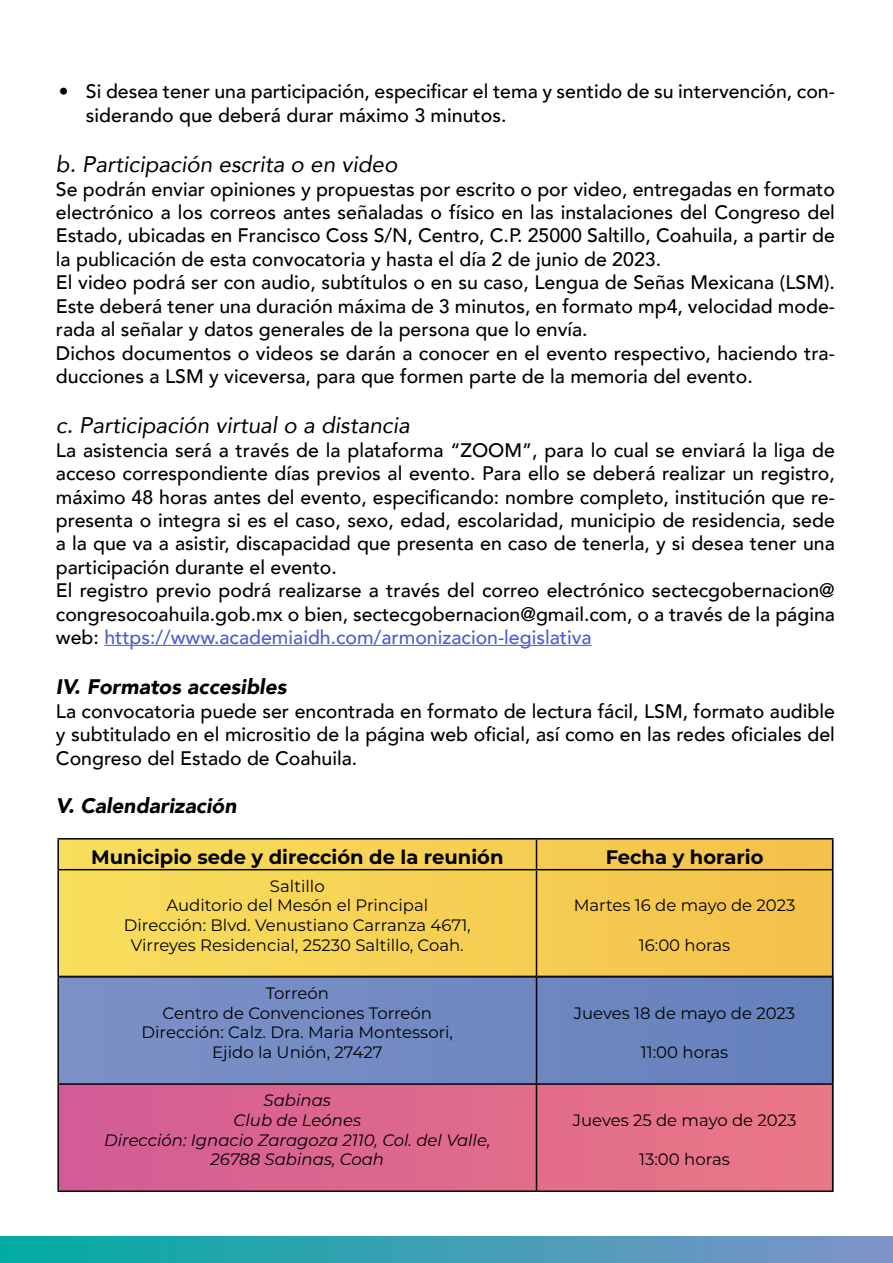
<style>
.page{position:relative;width:893px;height:1263px;background:#fff}
.page>*{position:absolute;margin:0;border:0;box-sizing:border-box;transform-origin:0 0}
.t1{font:italic 22.5px "Avenir";color:#000}
.t2{font:italic 900 21px "Avenir";color:#000}
.t3{font:500 19.5px/23.4px "Avenir";color:#000}
.t4{font:700 19.5px "Montserrat";color:#000}
.t5{font:16.5px/19.8px "Montserrat";color:#000;text-align:center}
.t6{font:italic 16.5px/19.8px "Montserrat";color:#000;text-align:center}
.s1{color:#4f5cd6}
</style>
<div class="page">
<div style="left:59px;top:1083px;width:774px;height:108px;background:linear-gradient(to right,#d35b95,#ea7785)"></div>
<div style="left:59px;top:839px;width:774px;height:136px;background:linear-gradient(to right,#f8de5e,#f3c04b)"></div>
<div style="left:59px;top:975px;width:774px;height:108px;background:#7189c2"></div>
<hr style="left:104px;top:645px;width:488px;height:1px;background:#4f5cd6">
<hr style="left:57px;top:838px;width:479px;height:1px;background:#000">
<hr style="left:57px;top:839px;width:2px;height:30px;background:#000">
<hr style="left:536px;top:838px;width:297px;height:1px;background:#000">
<hr style="left:536px;top:839px;width:1px;height:30px;background:#000">
<hr style="left:832px;top:839px;width:1px;height:30px;background:#000">
<hr style="left:57px;top:869px;width:479px;height:1px;background:#000">
<hr style="left:57px;top:870px;width:2px;height:106px;background:#000">
<hr style="left:536px;top:869px;width:297px;height:1px;background:#000">
<hr style="left:536px;top:870px;width:1px;height:106px;background:#000">
<hr style="left:832px;top:870px;width:1px;height:106px;background:#000">
<hr style="left:57px;top:976px;width:479px;height:2px;background:#000">
<hr style="left:57px;top:978px;width:2px;height:105px;background:#000">
<hr style="left:536px;top:976px;width:297px;height:2px;background:#000">
<hr style="left:536px;top:978px;width:1px;height:105px;background:#000">
<hr style="left:832px;top:978px;width:1px;height:105px;background:#000">
<hr style="left:57px;top:1083px;width:479px;height:2px;background:#000">
<hr style="left:57px;top:1085px;width:2px;height:105px;background:#000">
<hr style="left:536px;top:1083px;width:297px;height:2px;background:#000">
<hr style="left:536px;top:1085px;width:1px;height:105px;background:#000">
<hr style="left:832px;top:1085px;width:1px;height:105px;background:#000">
<hr style="left:57px;top:1190px;width:479px;height:2px;background:#000">
<hr style="left:536px;top:1190px;width:297px;height:2px;background:#000">
<div style="left:0;top:1236px;width:893px;height:27px;background:linear-gradient(to right,#00aca2,#7f93c9)"></div>
<p class="t3" style="left:86px;top:79px;width:750px;text-indent:-27px">• Si desea tener una participación, especificar el tema y sentido de su intervención, con&shy;siderando que deberá durar máximo 3 minutos.</p>
<p class="t1" style="left:56px;top:151px;width:343px">b. Participación escrita o en video</p>
<p class="t3" style="left:56px;top:176px;width:781px">Se podrán enviar opiniones y propuestas por escrito o por video, entregadas en formato electrónico a los correos antes señaladas o físico en las instalaciones del Congreso del Estado, ubicadas en Francisco Coss S/N, Centro, C.P. 25000 Saltillo, Coahuila, a partir de la publicación de esta convocatoria y hasta el día 2 de junio de 2023.<br>El video podrá ser con audio, subtítulos o en su caso, Lengua de Señas Mexicana (LSM).<br>Este deberá tener una duración máxima de 3 minutos, en formato mp4, velocidad mode&shy;rada al señalar y datos generales de la persona que lo envía.<br>Dichos documentos o videos se darán a conocer en el evento respectivo, haciendo tra&shy;ducciones a LSM y viceversa, para que formen parte de la memoria del evento.</p>
<p class="t1" style="left:56px;top:412px;width:355px">c. Participación virtual o a distancia</p>
<p class="t3" style="left:56px;top:437px;width:780px">La asistencia será a través de la plataforma “ZOOM”, para lo cual se enviará la liga de acceso correspondiente días previos al evento. Para ello se deberá realizar un registro, máximo 48 horas antes del evento, especificando: nombre completo, institución que re&shy;presenta o integra si es el caso, sexo, edad, escolaridad, municipio de residencia, sede a la que va a asistir, discapacidad que presenta en caso de tenerla, y si desea tener una participación durante el evento.<br>El registro previo podrá realizarse a través del correo electrónico sectecgobernacion@ congresocoahuila.gob.mx o bien, sectecgobernacion@gmail.com, o a través de la página web: <span class="s1">https://www.academiaidh.com/armonizacion-legislativa</span></p>
<p class="t2" style="left:56px;top:670px;width:232px">IV. Formatos accesibles</p>
<p class="t3" style="left:56px;top:698px;width:780px;text-align:justify">La convocatoria puede ser encontrada en formato de lectura fácil, LSM, formato audible y subtitulado en el micrositio de la página web oficial, así como en las redes oficiales del Congreso del Estado de Coahuila.</p>
<p class="t2" style="left:56px;top:788px;width:182px">V. Calendarización</p>
<p class="t4" style="left:91px;top:843px;width:414px">Municipio sede y dirección de la reunión</p>
<p class="t4" style="left:606px;top:843px;width:159px">Fecha y horario</p>
<p class="t5" style="left:124px;top:875px;width:348px">Saltillo<br>Auditorio del Mesón el Principal Dirección: Blvd. Venustiano Carranza 4671, Virreyes Residencial, 25230 Saltillo, Coah.</p>
<p class="t5" style="left:574px;top:895px;width:223px">Martes 16 de mayo de 2023</p>
<p class="t5" style="left:639px;top:935px;width:93px">16:00 horas</p>
<p class="t5" style="left:142px;top:982px;width:313px">Torreón<br>Centro de Convenciones Torreón<br>Dirección: Calz. Dra. Maria Montessori,<br>Ejido la Unión, 27427</p>
<p class="t6" style="left:104px;top:1090px;width:388px">Sabinas<br>Club de Leónes<br>Dirección: Ignacio Zaragoza 2110, Col. del Valle,<br>26788 Sabinas, Coah</p>
<p class="t5" style="left:574px;top:1002px;width:223px">Jueves 18 de mayo de 2023</p>
<p class="t5" style="left:641px;top:1042px;width:89px">11:00 horas</p>
<p class="t5" style="left:573px;top:1109px;width:225px">Jueves 25 de mayo de 2023</p>
<p class="t5" style="left:639px;top:1149px;width:92px">13:00 horas</p>
</div>
